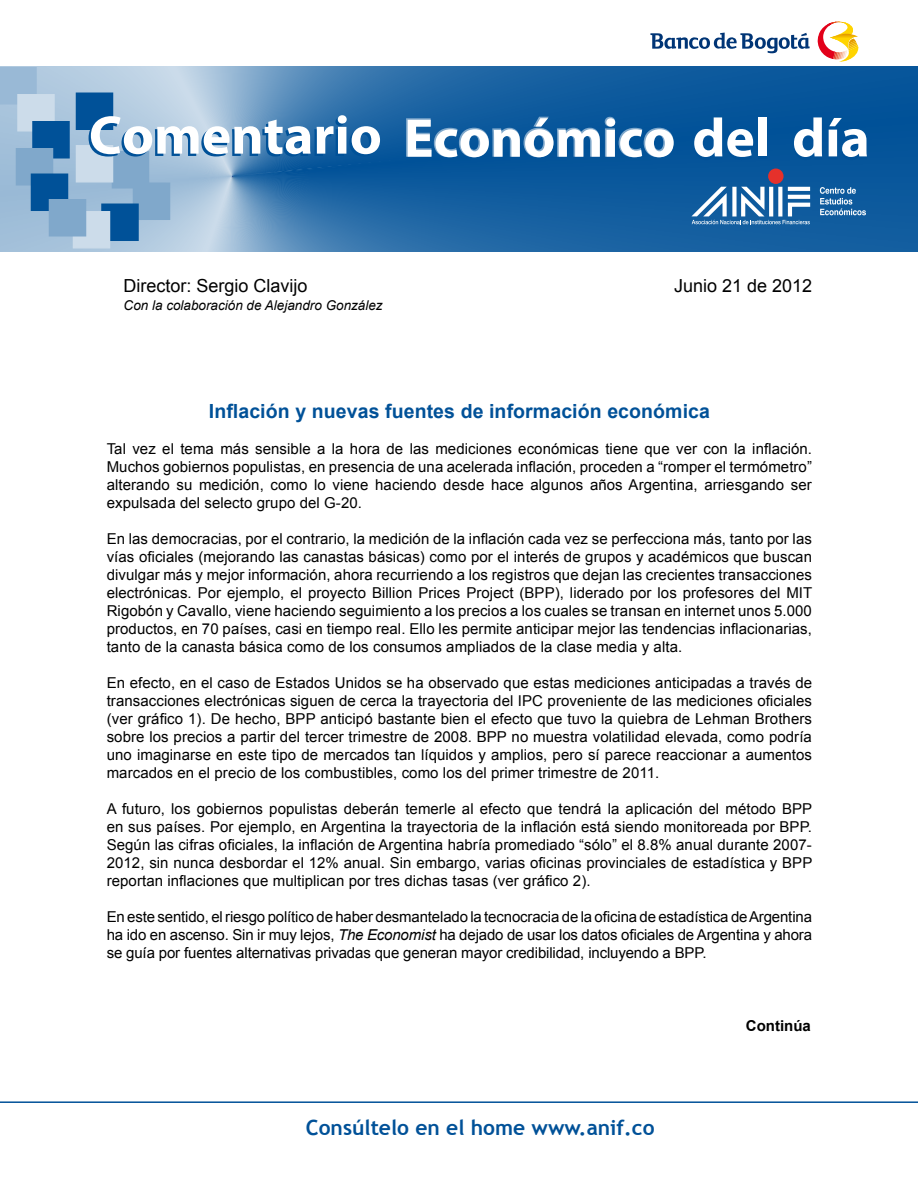
<style>
.page{position:relative;width:918px;height:1188px;background:#fff}
.page>*{position:absolute;margin:0;border:0;box-sizing:border-box;transform-origin:0 0}
.t1{font:700 21px "Trebuchet MS";color:#005198}
.t2{font:700 19.5px "Arial";letter-spacing:.005em;color:#005198}
.t3{font:18px "Arial";color:#000}
.t4{font:15px/18px "Arial";letter-spacing:.005em;color:#000;text-align:justify}
.t5{font:700 15px "Arial";color:#000}
.t6{font:italic 13.5px "Arial";color:#000}
.s1{font-style:italic}
</style>
<div class="page">
<hr style="left:0;top:1101px;width:918px;height:2px;background:#005198">
<svg style="left:0;top:22px;width:918px;height:229px"></svg>
<p class="t3" style="left:124px;top:274px;width:186px">Director: Sergio Clavijo</p>
<p class="t6" style="left:124px;top:297px;width:261px">Con la colaboración de Alejandro González</p>
<p class="t3" style="left:674px;top:274px;width:140px">Junio 21 de 2012</p>
<h2 class="t2" style="left:209px;top:398px;width:503px">Inflación y nuevas fuentes de información económica</h2>
<p class="t4" style="left:107px;top:439px;width:707px">Tal vez el tema más sensible a la hora de las mediciones económicas tiene que ver con la inflación.<br>Muchos gobiernos populistas, en presencia de una acelerada inflación, proceden a “romper el termómetro” alterando su medición, como lo viene haciendo desde hace algunos años Argentina, arriesgando ser expulsada del selecto grupo del G-20.</p>
<p class="t4" style="left:107px;top:529px;width:707px">En las democracias, por el contrario, la medición de la inflación cada vez se perfecciona más, tanto por las vías oficiales (mejorando las canastas básicas) como por el interés de grupos y académicos que buscan divulgar más y mejor información, ahora recurriendo a los registros que dejan las crecientes transacciones electrónicas. Por ejemplo, el proyecto Billion Prices Project (BPP), liderado por los profesores del MIT Rigobón y Cavallo, viene haciendo seguimiento a los precios a los cuales se transan en internet unos 5.000 productos, en 70 países, casi en tiempo real. Ello les permite anticipar mejor las tendencias inflacionarias, tanto de la canasta básica como de los consumos ampliados de la clase media y alta.</p>
<p class="t4" style="left:107px;top:673px;width:707px">En efecto, en el caso de Estados Unidos se ha observado que estas mediciones anticipadas a través de transacciones electrónicas siguen de cerca la trayectoria del IPC proveniente de las mediciones oficiales (ver gráfico 1). De hecho, BPP anticipó bastante bien el efecto que tuvo la quiebra de Lehman Brothers sobre los precios a partir del tercer trimestre de 2008. BPP no muestra volatilidad elevada, como podría uno imaginarse en este tipo de mercados tan líquidos y amplios, pero sí parece reaccionar a aumentos marcados en el precio de los combustibles, como los del primer trimestre de 2011.</p>
<p class="t4" style="left:107px;top:799px;width:707px">A futuro, los gobiernos populistas deberán temerle al efecto que tendrá la aplicación del método BPP en sus países. Por ejemplo, en Argentina la trayectoria de la inflación está siendo monitoreada por BPP.<br>Según las cifras oficiales, la inflación de Argentina habría promediado “sólo” el 8.8% anual durante 2007- 2012, sin nunca desbordar el 12% anual. Sin embargo, varias oficinas provinciales de estadística y BPP reportan inflaciones que multiplican por tres dichas tasas (ver gráfico 2).</p>
<p class="t4" style="left:107px;top:907px;width:707px">En este sentido, el riesgo político de haber desmantelado la tecnocracia de la oficina de estadística de Argentina ha ido en ascenso. Sin ir muy lejos, <span class="s1">The Economist</span> ha dejado de usar los datos oficiales de Argentina y ahora se guía por fuentes alternativas privadas que generan mayor credibilidad, incluyendo a BPP.</p>
<h1 class="t1" style="left:306px;top:1114px;width:350px">Consúltelo en el home www.anif.co</h1>
<p class="t5" style="left:746px;top:1016px;width:66px">Continúa</p>
</div>
